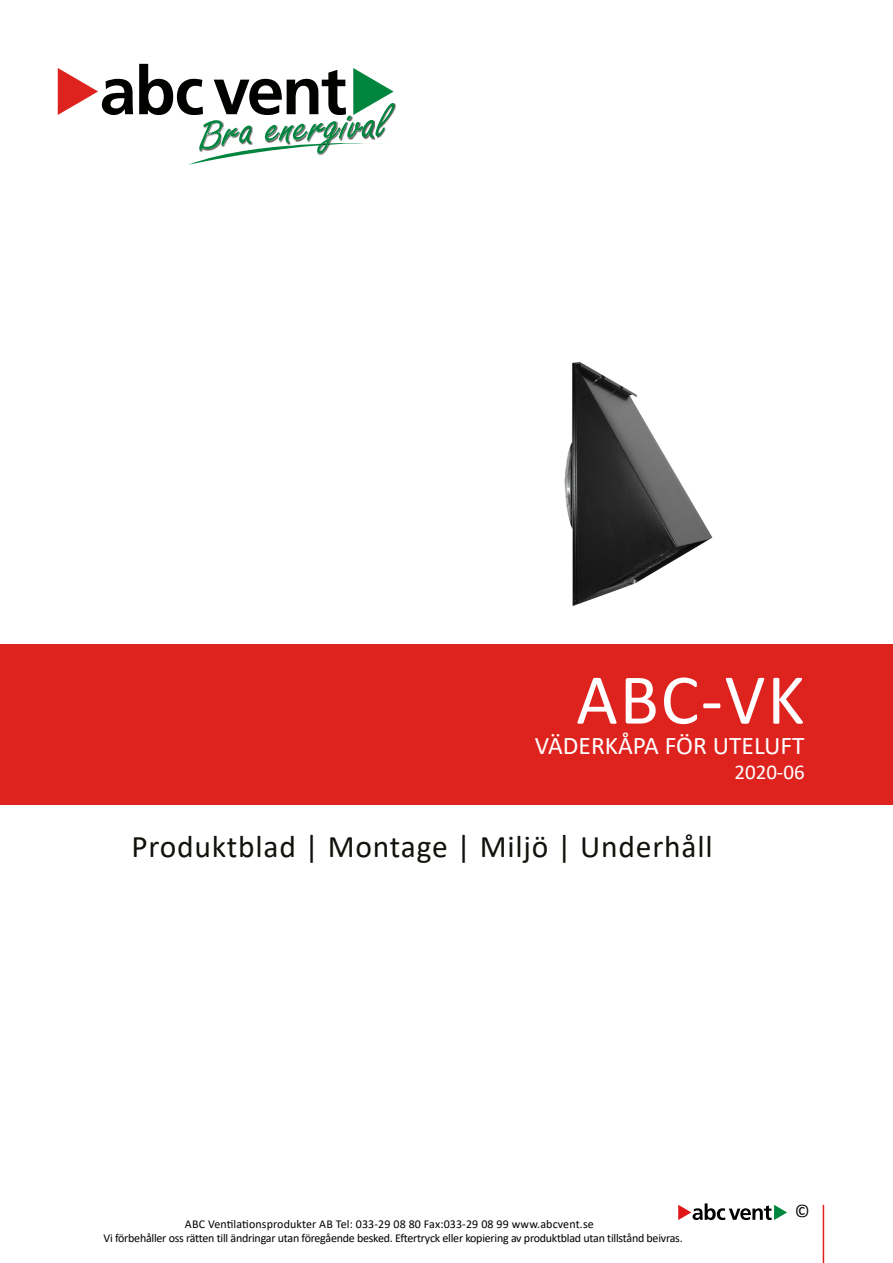
<style>
.page{position:relative;width:893px;height:1263px;background:#fff}
.page>*{position:absolute;margin:0;border:0;box-sizing:border-box;transform-origin:0 0}
.t1{font:72px "Calibri";color:#fff}
.t2{font:31.5px "Calibri";letter-spacing:.025em;color:#12110c}
.t3{font:25.5px "Calibri";color:#fff}
.t4{font:21px "Calibri";color:#fff}
.t5{font:18px "Calibri";color:#000}
.t6{font:12px "Calibri";letter-spacing:-.02em;color:#000}
.t7{font:12px "Calibri";letter-spacing:.01em;color:#000}
</style>
<div class="page">
<hr style="left:823px;top:1205px;width:1px;height:58px;background:#de231f">
<svg style="left:678px;top:1203px;width:109px;height:17px"></svg>
<div style="left:0;top:644px;width:893px;height:161px;background:#de231f"></div>
<img style="left:564px;top:362px;width:149px;height:244px">
<svg style="left:58px;top:68px;width:75px;height:47px"></svg>
<svg style="left:139px;top:64px;width:256px;height:101px"></svg>
<h1 class="t1" style="left:576px;top:650px;width:230px">ABC-VK</h1>
<h3 class="t3" style="left:535px;top:728px;width:271px">VÄDERKÅPA FÖR UTELUFT</h3>
<h3 class="t4" style="left:734px;top:758px;width:72px">2020-06</h3>
<h2 class="t2" style="left:132px;top:824px;width:583px">Produktblad | Montage | Miljö | Underhåll</h2>
<p class="t7" style="left:185px;top:1215px;width:410px">ABC Ventilationsprodukter AB Tel: 033-29 08 80 Fax:033-29 08 99 www.abcvent.se</p>
<p class="t6" style="left:103px;top:1229px;width:581px">Vi förbehåller oss rätten till ändringar utan föregående besked. Eftertryck eller kopiering av produktblad utan tillstånd beivras.</p>
<h3 class="t5" style="left:795px;top:1198px;width:17px">©</h3>
</div>
